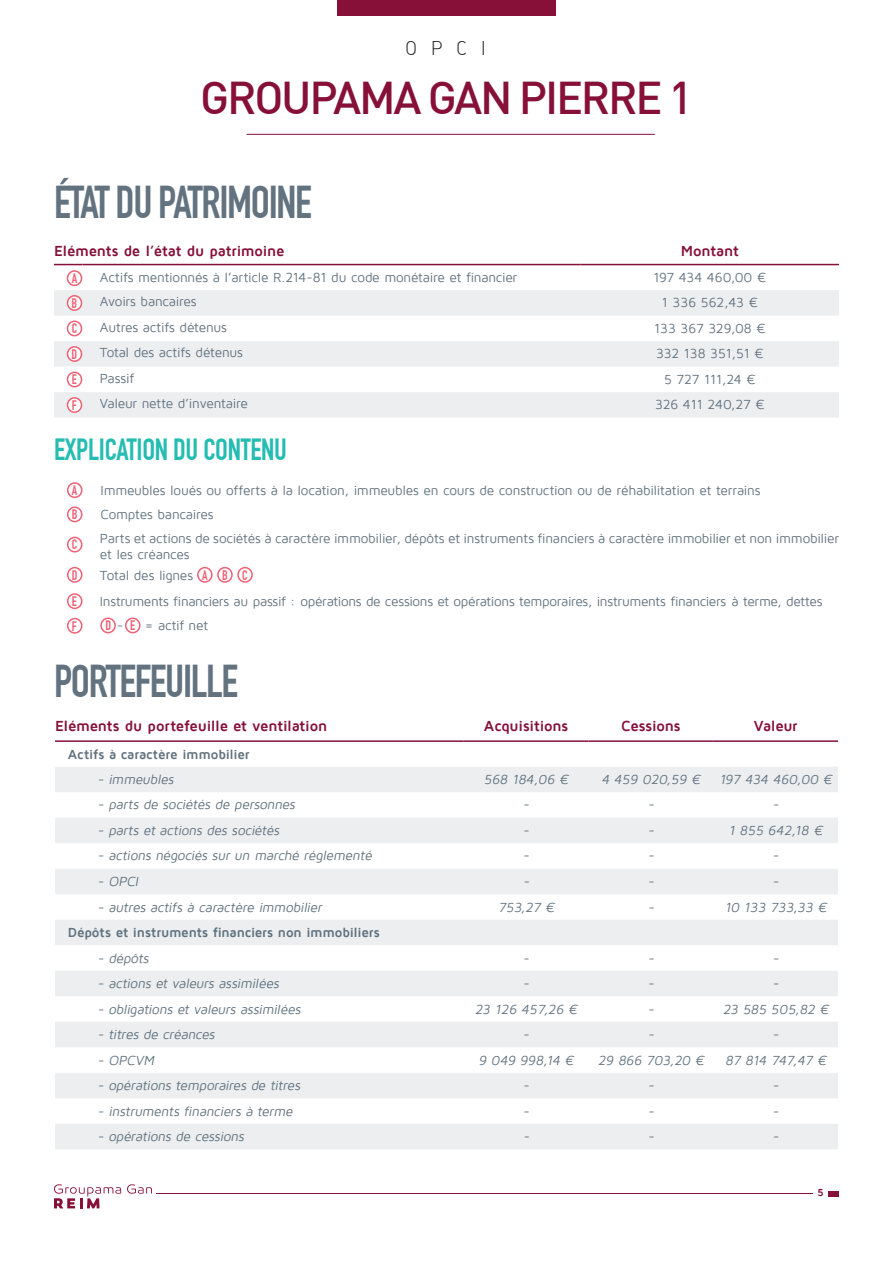
<style>
.page{position:relative;width:893px;height:1263px;background:#fff}
.page>*{position:absolute;margin:0;border:0;box-sizing:border-box;transform-origin:0 0}
.t1{font:700 45px "DIN Condensed";letter-spacing:-.03em;color:#62727f}
.t2{font:500 45px "DIN";letter-spacing:-.05em;color:#861037}
.t3{font:700 30px "DIN Condensed";letter-spacing:-.01em;color:#25bcb1}
.t4{font:italic 19.5px "DIN Light Italic Alt";color:#231f20}
.t5{font:700 15px "Maven Pro";letter-spacing:-.015em;color:#861037}
.t6{font:13.5px/16.2px "Maven Pro";letter-spacing:-.015em;color:#62727f}
.t7{font:italic 13.5px "Maven Pro";color:#60727e}
.t8{font:italic 13.5px "Maven Pro";color:#62727f}
.t9{font:700 13.5px "Maven Pro";letter-spacing:-.015em;color:#60727e}
.t10{font:700 13.5px "Maven Pro";letter-spacing:-.015em;color:#62727f}
.t11{font:700 13.5px "DIN Condensed";color:#f06175}
.t12{font:700 10.5px "Maven Pro";color:#861037}
.s1{font-family:"DIN Condensed";font-weight:700;color:#f06175}
</style>
<div class="page">
<svg style="left:127px;top:1184px;width:25px;height:10px"></svg>
<svg style="left:54px;top:1184px;width:67px;height:24px"></svg>
<div style="left:828px;top:1191px;width:11px;height:5px;background:#861037"></div>
<hr style="left:156px;top:1193px;width:657px;height:1px;background:#861037">
<div style="left:337px;top:0;width:219px;height:16px;background:#861037"></div>
<hr style="left:247px;top:134px;width:408px;height:1px;background:#861037">
<div style="left:67px;top:482px;width:15px;height:16px;background:#fff;border:2px solid #f06175;border-radius:50%"></div>
<div style="left:67px;top:506px;width:15px;height:16px;background:#fff;border:2px solid #f06175;border-radius:50%"></div>
<div style="left:67px;top:537px;width:15px;height:15px;background:#fff;border:2px solid #f06175;border-radius:50%"></div>
<div style="left:67px;top:593px;width:15px;height:16px;background:#fff;border:2px solid #f06175;border-radius:50%"></div>
<div style="left:67px;top:618px;width:15px;height:16px;background:#fff;border:2px solid #f06175;border-radius:50%"></div>
<div style="left:100px;top:617px;width:16px;height:16px;background:#fff;border:2px solid #f06175;border-radius:50%"></div>
<div style="left:125px;top:617px;width:16px;height:16px;background:#fff;border:2px solid #f06175;border-radius:50%"></div>
<div style="left:67px;top:567px;width:15px;height:16px;background:#fff;border:2px solid #f06175;border-radius:50%"></div>
<div style="left:197px;top:567px;width:16px;height:16px;background:#fff;border:2px solid #f06175;border-radius:50%"></div>
<div style="left:217px;top:567px;width:16px;height:16px;background:#fff;border:2px solid #f06175;border-radius:50%"></div>
<div style="left:237px;top:567px;width:16px;height:16px;background:#fff;border:2px solid #f06175;border-radius:50%"></div>
<svg style="left:55px;top:767px;width:783px;height:382px;fill:#eceef0"></svg>
<hr style="left:55px;top:740px;width:409px;height:2px;background:#861037">
<hr style="left:464px;top:740px;width:124px;height:2px;background:#861037">
<hr style="left:588px;top:740px;width:125px;height:2px;background:#861037">
<hr style="left:713px;top:740px;width:125px;height:2px;background:#861037">
<svg style="left:54px;top:265px;width:785px;height:22px"></svg>
<svg style="left:54px;top:290px;width:785px;height:128px;fill:#eceef0"></svg>
<hr style="left:581px;top:264px;width:258px;height:1px;background:#861037">
<svg style="left:54px;top:264px;width:28px;height:1px"></svg>
<hr style="left:82px;top:264px;width:499px;height:1px;background:#861037">
<div style="left:67px;top:270px;width:15px;height:16px;background:#fff;border:2px solid #f06175;border-radius:50%"></div>
<div style="left:67px;top:295px;width:15px;height:16px;background:#fff;border:2px solid #f06175;border-radius:50%"></div>
<div style="left:67px;top:321px;width:15px;height:15px;background:#fff;border:2px solid #f06175;border-radius:50%"></div>
<div style="left:67px;top:346px;width:15px;height:16px;background:#fff;border:2px solid #f06175;border-radius:50%"></div>
<div style="left:67px;top:372px;width:15px;height:15px;background:#fff;border:2px solid #f06175;border-radius:50%"></div>
<div style="left:67px;top:397px;width:15px;height:16px;background:#fff;border:2px solid #f06175;border-radius:50%"></div>
<h3 class="t4" style="left:406px;top:36px;width:87px">OPCI</h3>
<h1 class="t2" style="left:200px;top:69px;width:494px">GROUPAMA GAN PIERRE 1</h1>
<h1 class="t1" style="left:54px;top:176px;width:259px">ÉTAT DU PATRIMOINE</h1>
<p class="t5" style="left:54px;top:243px;width:232px">Eléments de l’état du patrimoine</p>
<p class="t5" style="left:681px;top:243px;width:60px">Montant</p>
<p class="t11" style="left:72px;top:270px;width:7px">A</p>
<p class="t6" style="left:100px;top:269px;width:419px">Actifs mentionnés à l’article R.214-81 du code monétaire et financier</p>
<p class="t6" style="left:653px;top:270px;width:114px">197 434 460,00 €</p>
<p class="t11" style="left:72px;top:295px;width:7px">B</p>
<p class="t6" style="left:100px;top:294px;width:98px">Avoirs bancaires</p>
<p class="t6" style="left:662px;top:295px;width:97px">1 336 562,43 €</p>
<p class="t11" style="left:72px;top:321px;width:7px">C</p>
<p class="t6" style="left:100px;top:319px;width:129px">Autres actifs détenus</p>
<p class="t6" style="left:654px;top:320px;width:113px">133 367 329,08 €</p>
<p class="t11" style="left:72px;top:346px;width:7px">D</p>
<p class="t6" style="left:100px;top:345px;width:145px">Total des actifs détenus</p>
<p class="t6" style="left:656px;top:346px;width:109px">332 138 351,51 €</p>
<p class="t11" style="left:72px;top:372px;width:6px">E</p>
<p class="t6" style="left:100px;top:370px;width:36px">Passif</p>
<p class="t6" style="left:664px;top:371px;width:93px">5 727 111,24 €</p>
<p class="t11" style="left:72px;top:397px;width:6px">F</p>
<p class="t6" style="left:100px;top:396px;width:150px">Valeur nette d’inventaire</p>
<p class="t6" style="left:655px;top:397px;width:111px">326 411 240,27 €</p>
<h2 class="t3" style="left:54px;top:432px;width:235px">EXPLICATION DU CONTENU</h2>
<p class="t11" style="left:72px;top:482px;width:7px">A</p>
<p class="t6" style="left:100px;top:482px;width:662px">Immeubles loués ou offerts à la location, immeubles en cours de construction ou de réhabilitation et terrains</p>
<p class="t11" style="left:72px;top:506px;width:7px">B</p>
<p class="t6" style="left:100px;top:506px;width:115px">Comptes bancaires</p>
<p class="t11" style="left:72px;top:537px;width:7px">C</p>
<p class="t6" style="left:100px;top:530px;width:740px">Parts et actions de sociétés à caractère immobilier, dépôts et instruments financiers à caractère immobilier et non immobilier et les créances</p>
<p class="t11" style="left:72px;top:593px;width:6px">E</p>
<p class="t6" style="left:100px;top:594px;width:724px">Instruments financiers au passif : opérations de cessions et opérations temporaires, instruments financiers à terme, dettes</p>
<p class="t11" style="left:72px;top:618px;width:6px">F</p>
<p class="t6" style="left:105px;top:617px;width:104px"><span class="s1">D</span> - <span class="s1">E</span> = actif net</p>
<p class="t11" style="left:72px;top:567px;width:7px">D</p>
<p class="t6" style="left:100px;top:568px;width:149px">Total des lignes <span class="s1">A B C</span></p>
<h1 class="t1" style="left:54px;top:655px;width:186px">PORTEFEUILLE</h1>
<p class="t5" style="left:55px;top:718px;width:274px">Eléments du portefeuille et ventilation</p>
<p class="t5" style="left:484px;top:718px;width:86px">Acquisitions</p>
<p class="t5" style="left:621px;top:718px;width:61px">Cessions</p>
<p class="t5" style="left:754px;top:718px;width:45px">Valeur</p>
<p class="t10" style="left:68px;top:747px;width:183px">Actifs à caractère immobilier</p>
<p class="t8" style="left:98px;top:772px;width:80px">- immeubles</p>
<p class="t8" style="left:484px;top:772px;width:89px">568 184,06 €</p>
<p class="t8" style="left:601px;top:772px;width:235px">4 459 020,59 € 197 434 460,00 €</p>
<p class="t7" style="left:98px;top:798px;width:201px">- parts de sociétés de personnes</p>
<p class="t8" style="left:523px;top:798px;width:10px">-</p>
<p class="t8" style="left:648px;top:798px;width:10px">-</p>
<p class="t8" style="left:773px;top:798px;width:10px">-</p>
<p class="t8" style="left:98px;top:823px;width:186px">- parts et actions des sociétés</p>
<p class="t8" style="left:523px;top:823px;width:10px">-</p>
<p class="t8" style="left:648px;top:823px;width:10px">-</p>
<p class="t8" style="left:729px;top:823px;width:98px">1 855 642,18 €</p>
<p class="t7" style="left:98px;top:849px;width:278px">- actions négociés sur un marché réglementé</p>
<p class="t8" style="left:523px;top:849px;width:10px">-</p>
<p class="t8" style="left:648px;top:849px;width:10px">-</p>
<p class="t8" style="left:773px;top:849px;width:10px">-</p>
<p class="t7" style="left:98px;top:874px;width:45px">- OPCI</p>
<p class="t8" style="left:523px;top:874px;width:10px">-</p>
<p class="t8" style="left:648px;top:874px;width:10px">-</p>
<p class="t8" style="left:773px;top:874px;width:10px">-</p>
<p class="t7" style="left:98px;top:900px;width:228px">- autres actifs à caractère immobilier</p>
<p class="t8" style="left:498px;top:900px;width:60px">753,27 €</p>
<p class="t8" style="left:648px;top:900px;width:10px">-</p>
<p class="t8" style="left:725px;top:900px;width:106px">10 133 733,33 €</p>
<p class="t9" style="left:68px;top:925px;width:314px">Dépôts et instruments financiers non immobiliers</p>
<p class="t7" style="left:98px;top:951px;width:55px">- dépôts</p>
<p class="t8" style="left:523px;top:951px;width:10px">-</p>
<p class="t8" style="left:648px;top:951px;width:10px">-</p>
<p class="t8" style="left:772px;top:951px;width:10px">-</p>
<p class="t7" style="left:98px;top:976px;width:185px">- actions et valeurs assimilées</p>
<p class="t8" style="left:523px;top:976px;width:10px">-</p>
<p class="t8" style="left:648px;top:976px;width:10px">-</p>
<p class="t8" style="left:772px;top:976px;width:10px">-</p>
<p class="t7" style="left:98px;top:1002px;width:207px">- obligations et valeurs assimilées</p>
<p class="t8" style="left:475px;top:1002px;width:107px">23 126 457,26 €</p>
<p class="t8" style="left:648px;top:1002px;width:10px">-</p>
<p class="t8" style="left:723px;top:1002px;width:110px">23 585 505,82 €</p>
<p class="t7" style="left:98px;top:1027px;width:121px">- titres de créances</p>
<p class="t8" style="left:523px;top:1027px;width:10px">-</p>
<p class="t8" style="left:648px;top:1027px;width:10px">-</p>
<p class="t8" style="left:773px;top:1027px;width:10px">-</p>
<p class="t7" style="left:98px;top:1053px;width:61px">- OPCVM</p>
<p class="t8" style="left:478px;top:1053px;width:99px">9 049 998,14 €</p>
<p class="t8" style="left:598px;top:1053px;width:110px">29 866 703,20 €</p>
<p class="t8" style="left:725px;top:1053px;width:105px">87 814 747,47 €</p>
<p class="t7" style="left:98px;top:1078px;width:207px">- opérations temporaires de titres</p>
<p class="t8" style="left:523px;top:1078px;width:10px">-</p>
<p class="t8" style="left:648px;top:1078px;width:10px">-</p>
<p class="t8" style="left:773px;top:1078px;width:10px">-</p>
<p class="t7" style="left:98px;top:1104px;width:199px">- instruments financiers à terme</p>
<p class="t8" style="left:523px;top:1104px;width:10px">-</p>
<p class="t8" style="left:648px;top:1104px;width:10px">-</p>
<p class="t8" style="left:773px;top:1104px;width:10px">-</p>
<p class="t7" style="left:98px;top:1129px;width:150px">- opérations de cessions</p>
<p class="t8" style="left:523px;top:1129px;width:10px">-</p>
<p class="t8" style="left:648px;top:1129px;width:10px">-</p>
<p class="t8" style="left:773px;top:1129px;width:10px">-</p>
<p class="t12" style="left:817px;top:1187px;width:8px">5</p>
</div>
